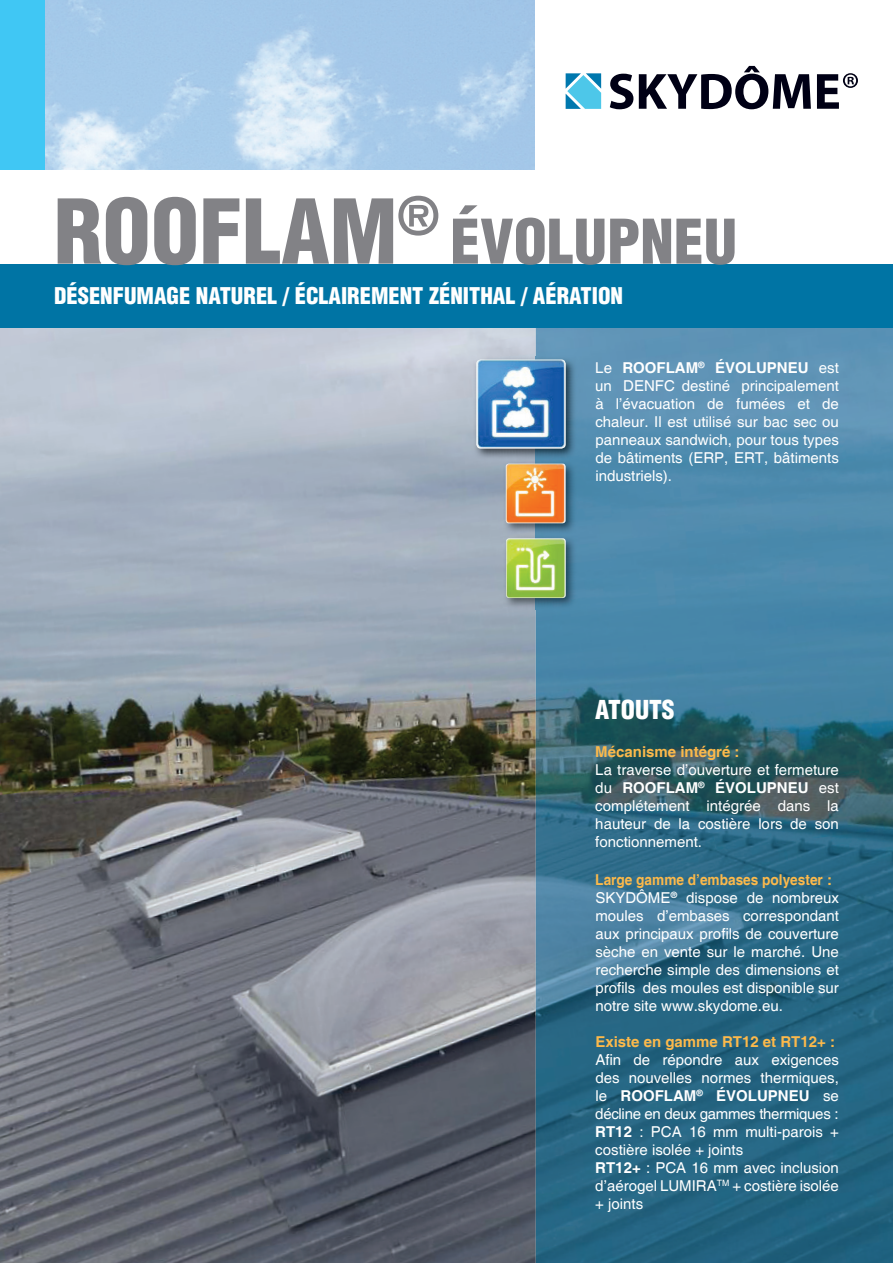
<style>
.page{position:relative;width:893px;height:1263px;background:#fff}
.page>*{position:absolute;margin:0;border:0;box-sizing:border-box;transform-origin:0 0}
.t1{font:900 condensed 87px "Helvetica";color:#828286}
.t2{font:900 condensed 60px "Helvetica";color:#828286}
.t3{font:900 condensed 25.5px "Helvetica";color:#fff}
.t4{font:900 condensed 22.5px "Helvetica";color:#fff}
.t5{font:15px/18px "Helvetica";color:#fff;text-align:justify}
.t6{font:700 15px "Helvetica";color:#fcb94b}
.s1{font-weight:700}
.s2{font-weight:700;color:#fcb94b}
</style>
<div class="page">
<img style="left:0;top:327px;width:536px;height:936px">
<img style="left:45px;top:0;width:490px;height:170px">
<img style="left:536px;top:327px;width:357px;height:936px">
<div style="left:0;top:0;width:45px;height:170px;background:#40c7f4"></div>
<div style="left:0;top:264px;width:893px;height:63px;background:#0074a4"></div>
<svg style="left:566px;top:73px;width:35px;height:36px"></svg>
<svg style="left:610px;top:74px;width:23px;height:35px"></svg>
<svg style="left:639px;top:66px;width:172px;height:43px"></svg>
<svg style="left:817px;top:73px;width:41px;height:36px"></svg>
<img style="left:503px;top:461px;width:74px;height:149px">
<img style="left:506px;top:464px;width:60px;height:59px">
<img style="left:474px;top:357px;width:103px;height:103px">
<img style="left:476px;top:359px;width:90px;height:90px">
<img style="left:506px;top:538px;width:60px;height:60px">
<h1 class="t1" style="left:54px;top:177px;width:387px">ROOFLAM<sup>®</sup></h1>
<h2 class="t2" style="left:450px;top:204px;width:288px">ÉVOLUPNEU</h2>
<h3 class="t4" style="left:54px;top:281px;width:570px">DÉSENFUMAGE NATUREL / ÉCLAIREMENT ZÉNITHAL / AÉRATION</h3>
<p class="t5" style="left:595px;top:359px;width:245px">Le <span class="s1">ROOFLAM</span><sup>®</sup> <span class="s1">ÉVOLUPNEU</span> est un DENFC destiné principalement à l’évacuation de fumées et de chaleur. Il est utilisé sur bac sec ou panneaux sandwich, pour tous types de bâtiments (ERP, ERT, bâtiments industriels).</p>
<h3 class="t3" style="left:595px;top:694px;width:81px">ATOUTS</h3>
<p class="t6" style="left:595px;top:743px;width:146px">Mécanisme intégré :</p>
<p class="t5" style="left:595px;top:761px;width:245px">La traverse d’ouverture et fermeture du <span class="s1">ROOFLAM</span><sup>®</sup> <span class="s1">ÉVOLUPNEU</span> est complétement intégrée dans la hauteur de la costière lors de son fonctionnement.</p>
<p class="t5" style="left:595px;top:871px;width:245px;text-align:left"><span class="s2">Large gamme d’embases polyester :<br></span>SKYDÔME<sup>®</sup> dispose de nombreux moules d’embases correspondant aux principaux profils de couverture sèche en vente sur le marché. Une recherche simple des dimensions et profils des moules est disponible sur notre site www.skydome.eu.</p>
<p class="t6" style="left:595px;top:1032px;width:241px">Existe en gamme RT12 et RT12+ :</p>
<p class="t5" style="left:595px;top:1051px;width:245px;text-align:left">Afin de répondre aux exigences des nouvelles normes thermiques, le <span class="s1">ROOFLAM</span><sup>®</sup> <span class="s1">ÉVOLUPNEU</span> se décline en deux gammes thermiques :<br><span class="s1">RT12</span> : PCA 16 mm multi-parois + costière isolée + joints<br><span class="s1">RT12+</span> : PCA 16 mm avec inclusion d’aérogel LUMIRA<sup>TM</sup> + costière isolée + joints</p>
</div>
